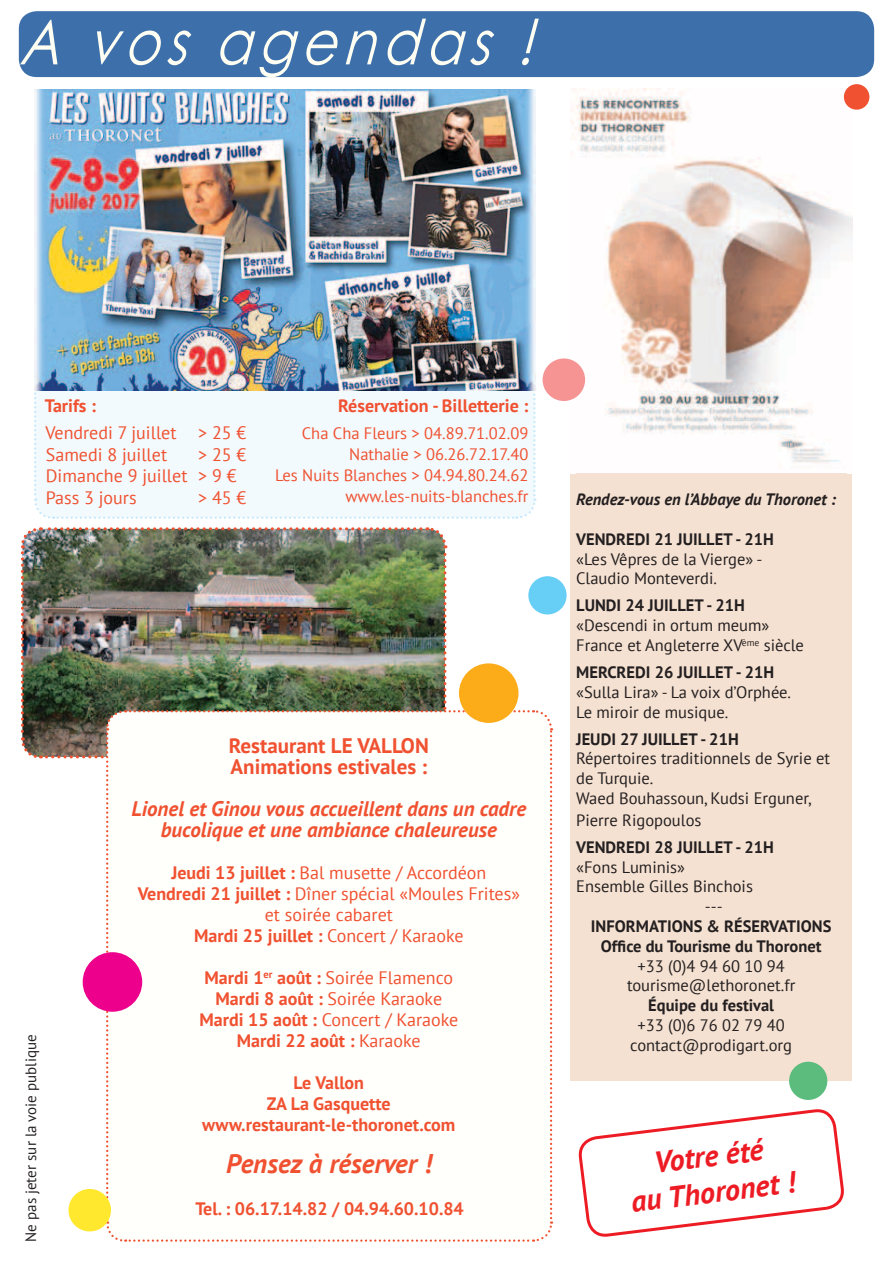
<style>
.page{position:relative;width:893px;height:1263px;background:#fff}
.page>*{position:absolute;margin:0;border:0;box-sizing:border-box;transform-origin:0 0}
.t1{font:italic 62.1px "Century Gothic";color:#fffef3;scale:.87 1}
.t2{font:italic 700 30px/36px "PT Sans";color:#ed1c24;text-align:center}
.t3{font:italic 700 27px "PT Sans";color:#f05130}
.t4{font:italic 700 21px/21px "PT Sans";color:#f05130;text-align:center}
.t5{font:700 21px/21px "PT Sans";color:#f05130}
.t6{font:18px/21px "PT Sans";color:#f05130;text-align:center}
.t7{font:700 18px/21px "PT Sans";color:#f05130;text-align:center}
.t8{font:16.5px/19.8px "PT Sans";color:#231f20}
.t9{font:700 16.5px/19.8px "PT Sans";color:#231f20;text-align:center}
.t10{font:16.5px/21px "PT Sans";color:#f05130;text-align:right}
.t11{font:italic 700 16.5px "PT Sans";color:#231f20}
.t12{font:15px "PT Sans";color:#231f20}
.s1{font-weight:700}
</style>
<div class="page">
<div style="left:19px;top:11px;width:855px;height:66px;background:#3d70ab;border-radius:18px"></div>
<svg style="left:578px;top:1109px;width:266px;height:128px"></svg>
<div style="left:34px;top:369px;width:503px;height:150px;background:#f2fafe"></div>
<img style="left:34px;top:89px;width:501px;height:301px">
<div style="left:571px;top:473px;width:281px;height:608px;background:#f5e1d1"></div>
<img style="left:21px;top:527px;width:532px;height:715px">
<div style="left:459px;top:663px;width:59px;height:60px;background:#fbac18;border-radius:50%"></div>
<img style="left:571px;top:88px;width:281px;height:375px">
<svg style="left:789px;top:1061px;width:39px;height:39px"></svg>
<div style="left:543px;top:358px;width:42px;height:43px;background:#f59493;border-radius:50%"></div>
<div style="left:68px;top:1189px;width:43px;height:42px;background:#ffe82e;border-radius:50%"></div>
<div style="left:528px;top:576px;width:39px;height:38px;background:#67cef6;border-radius:50%"></div>
<div style="left:83px;top:952px;width:59px;height:60px;background:#ec008c;border-radius:50%"></div>
<div style="left:844px;top:84px;width:25px;height:26px;background:#f05130;border-radius:50%"></div>
<h1 class="t1" style="left:19px;top:4px;width:615px">A vos agendas !</h1>
<p class="t7" style="left:45px;top:395px;width:53px">Tarifs :</p>
<p class="t6" style="left:45px;top:422px;width:203px;line-height:21.6px;text-align:left">Vendredi 7 juillet &gt; 25 €<br>Samedi 8 juillet</p>
<p class="t6" style="left:46px;top:443px;width:202px;line-height:21.6px;text-align:left;text-indent:152px">&gt; 25 €<br>Dimanche 9 juillet &gt; 9 €<br>Pass 3 jours</p>
<p class="t6" style="left:198px;top:487px;width:50px">&gt; 45 €</p>
<p class="t7" style="left:338px;top:395px;width:192px">Réservation - Billetterie :</p>
<p class="t10" style="left:275px;top:422px;width:255px">Cha Cha Fleurs &gt; 04.89.71.02.09<br>Nathalie &gt; 06.26.72.17.40<br>Les Nuits Blanches &gt; 04.94.80.24.62 www.les-nuits-blanches.fr</p>
<p class="t12" style="left:21px;top:1242px;width:209px;rotate:-90deg">Ne pas jeter sur la voie publique</p>
<p class="t5" style="left:229px;top:734px;width:201px">Restaurant LE VALLON<br>Animations estivales :</p>
<p class="t4" style="left:131px;top:797px;width:396px">Lionel et Ginou vous accueillent dans un cadre bucolique et une ambiance chaleureuse</p>
<p class="t6" style="left:138px;top:861px;width:384px"><span class="s1">Jeudi 13 juillet :</span> Bal musette / Accordéon <span class="s1">Vendredi 21 juillet :</span> Dîner spécial «Moules Frites» et soirée cabaret<br><span class="s1">Mardi 25 juillet :</span> Concert / Karaoke</p>
<p class="t6" style="left:199px;top:966px;width:260px"><span class="s1">Mardi 1</span><sup>er</sup> <span class="s1">août :</span> Soirée Flamenco<br><span class="s1">Mardi 8 août :</span> Soirée Karaoke<br><span class="s1">Mardi 15 août :</span> Concert / Karaoke<br><span class="s1">Mardi 22 août :</span> Karaoke</p>
<p class="t7" style="left:202px;top:1072px;width:255px">Le Vallon<br>ZA La Gasquette www.restaurant-le-thoronet.com</p>
<h3 class="t3" style="left:226px;top:1145px;width:207px">Pensez à réserver !</h3>
<p class="t7" style="left:195px;top:1198px;width:270px">Tel. : 06.17.14.82 / 04.94.60.10.84</p>
<p class="t11" style="left:576px;top:488px;width:261px">Rendez-vous en l’Abbaye du Thoronet :</p>
<p class="t9" style="left:576px;top:529px;width:199px">VENDREDI 21 JUILLET - 21H</p>
<p class="t8" style="left:576px;top:549px;width:188px">«Les Vêpres de la Vierge» -<br>Claudio Monteverdi.</p>
<p class="t9" style="left:576px;top:595px;width:170px">LUNDI 24 JUILLET - 21H</p>
<p class="t8" style="left:576px;top:615px;width:229px">«Descendi in ortum meum»<br>France et Angleterre XV<sup>ème</sup> siècle</p>
<p class="t9" style="left:576px;top:662px;width:199px">MERCREDI 26 JUILLET - 21H</p>
<p class="t8" style="left:576px;top:682px;width:216px">«Sulla Lira» - La voix d’Orphée.<br>Le miroir de musique.</p>
<p class="t9" style="left:576px;top:729px;width:164px">JEUDI 27 JUILLET - 21H</p>
<p class="t8" style="left:576px;top:748px;width:255px">Répertoires traditionnels de Syrie et de Turquie.<br>Waed Bouhassoun, Kudsi Erguner,</p>
<p class="t8" style="left:576px;top:810px;width:127px">Pierre Rigopoulos</p>
<p class="t9" style="left:576px;top:837px;width:199px">VENDREDI 28 JUILLET - 21H</p>
<p class="t8" style="left:576px;top:856px;width:110px">«Fons Luminis»</p>
<p class="t8" style="left:576px;top:876px;width:178px">Ensemble Gilles Binchois</p>
<p class="t8" style="left:705px;top:896px;width:19px">---</p>
<p class="t9" style="left:591px;top:916px;width:242px">INFORMATIONS &amp; RÉSERVATIONS<br>Office du Tourisme du Thoronet</p>
<p class="t8" style="left:627px;top:955px;width:170px;text-align:center">+33 (0)4 94 60 10 94 tourisme@lethoronet.fr</p>
<p class="t9" style="left:648px;top:995px;width:127px">Équipe du festival</p>
<p class="t8" style="left:630px;top:1015px;width:163px;text-align:center">+33 (0)6 76 02 79 40 contact@prodigart.org</p>
<h2 class="t2" style="left:625px;top:1147px;width:166px;rotate:-7deg">Votre été<br>au Thoronet !</h2>
</div>
